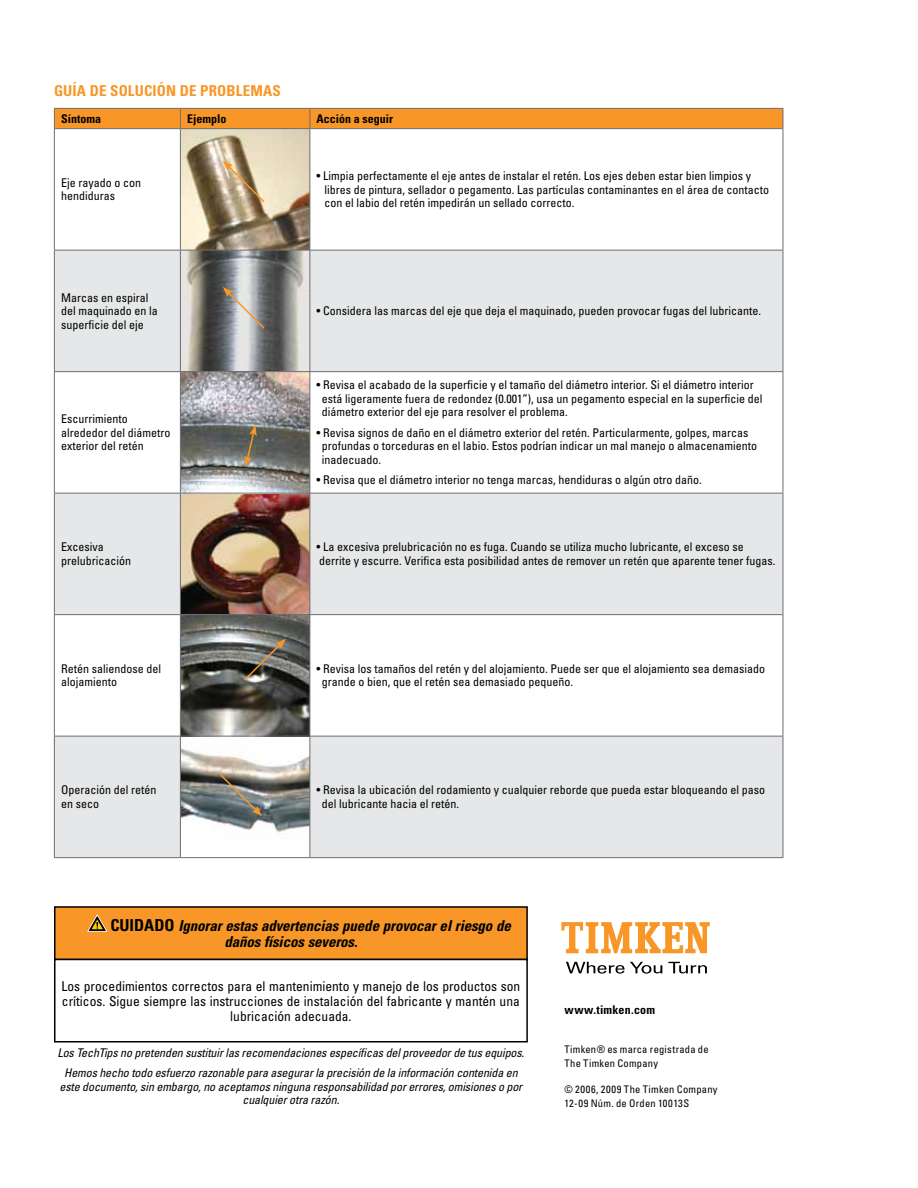
<style>
.page{position:relative;width:918px;height:1188px;background:#fff}
.page>*{position:absolute;margin:0;border:0;box-sizing:border-box;transform-origin:0 0}
.t1{font:700 condensed 16.5px "Univers LT Std";color:#000}
.t2{font:italic 700 condensed 15px/16.5px "Univers LT Std";letter-spacing:-.01em;color:#000}
.t3{font:700 condensed 15px "Univers LT Std";letter-spacing:.01em;color:#f89728}
.t4{font:condensed 13.5px/15px "Univers LT Std";color:#000;text-align:center}
.t5{font:condensed 12px/13.5px "Univers LT Std";color:#000}
.t6{font:italic condensed 12px/20.2px "Univers LT Std";letter-spacing:-.01em;color:#000;text-align:center}
.t7{font:700 condensed 12px "Univers LT Std";color:#000}
.t8{font:700 condensed 12px "Univers LT Std";letter-spacing:.02em;color:#000}
.t9{font:condensed 10.5px/13.5px "Univers LT Std";letter-spacing:.025em;color:#000}
</style>
<div class="page">
<svg style="left:55px;top:129px;width:728px;height:121px"></svg>
<svg style="left:55px;top:251px;width:728px;height:606px;fill:#e6e7e8"></svg>
<div style="left:54px;top:108px;width:730px;height:21px;background:#f89728"></div>
<hr style="left:54px;top:128px;width:126px;height:1px;background:#6d6e71">
<hr style="left:54px;top:129px;width:1px;height:121px;background:#6d6e71">
<hr style="left:180px;top:128px;width:130px;height:1px;background:#6d6e71">
<hr style="left:180px;top:129px;width:1px;height:121px;background:#6d6e71">
<hr style="left:310px;top:128px;width:473px;height:1px;background:#6d6e71">
<hr style="left:310px;top:129px;width:1px;height:121px;background:#6d6e71">
<hr style="left:783px;top:129px;width:1px;height:121px;background:#6d6e71">
<hr style="left:54px;top:250px;width:126px;height:1px;background:#6d6e71">
<hr style="left:54px;top:250px;width:1px;height:121px;background:#6d6e71">
<hr style="left:180px;top:250px;width:130px;height:1px;background:#6d6e71">
<hr style="left:180px;top:250px;width:1px;height:121px;background:#6d6e71">
<hr style="left:310px;top:250px;width:473px;height:1px;background:#6d6e71">
<hr style="left:310px;top:250px;width:1px;height:121px;background:#6d6e71">
<hr style="left:783px;top:250px;width:1px;height:121px;background:#6d6e71">
<hr style="left:54px;top:371px;width:126px;height:1px;background:#6d6e71">
<hr style="left:54px;top:372px;width:1px;height:121px;background:#6d6e71">
<hr style="left:180px;top:371px;width:130px;height:1px;background:#6d6e71">
<hr style="left:180px;top:372px;width:1px;height:121px;background:#6d6e71">
<hr style="left:310px;top:371px;width:473px;height:1px;background:#6d6e71">
<hr style="left:310px;top:372px;width:1px;height:121px;background:#6d6e71">
<hr style="left:783px;top:372px;width:1px;height:121px;background:#6d6e71">
<hr style="left:54px;top:493px;width:126px;height:1px;background:#6d6e71">
<hr style="left:54px;top:494px;width:1px;height:120px;background:#6d6e71">
<hr style="left:180px;top:493px;width:130px;height:1px;background:#6d6e71">
<hr style="left:180px;top:494px;width:1px;height:120px;background:#6d6e71">
<hr style="left:310px;top:493px;width:473px;height:1px;background:#6d6e71">
<hr style="left:310px;top:494px;width:1px;height:120px;background:#6d6e71">
<hr style="left:783px;top:494px;width:1px;height:120px;background:#6d6e71">
<hr style="left:54px;top:614px;width:126px;height:1px;background:#6d6e71">
<hr style="left:54px;top:615px;width:1px;height:121px;background:#6d6e71">
<hr style="left:180px;top:614px;width:130px;height:1px;background:#6d6e71">
<hr style="left:180px;top:615px;width:1px;height:121px;background:#6d6e71">
<hr style="left:310px;top:614px;width:473px;height:1px;background:#6d6e71">
<hr style="left:310px;top:615px;width:1px;height:121px;background:#6d6e71">
<hr style="left:783px;top:615px;width:1px;height:121px;background:#6d6e71">
<hr style="left:54px;top:736px;width:126px;height:1px;background:#6d6e71">
<hr style="left:54px;top:736px;width:1px;height:121px;background:#6d6e71">
<hr style="left:180px;top:736px;width:130px;height:1px;background:#6d6e71">
<hr style="left:180px;top:736px;width:1px;height:121px;background:#6d6e71">
<hr style="left:310px;top:736px;width:473px;height:1px;background:#6d6e71">
<hr style="left:310px;top:736px;width:1px;height:121px;background:#6d6e71">
<hr style="left:783px;top:736px;width:1px;height:121px;background:#6d6e71">
<hr style="left:54px;top:857px;width:126px;height:1px;background:#6d6e71">
<hr style="left:180px;top:857px;width:130px;height:1px;background:#6d6e71">
<hr style="left:310px;top:857px;width:473px;height:1px;background:#6d6e71">
<div style="left:55px;top:907px;width:472px;height:52px;background:#f89728"></div>
<div style="left:54px;top:959px;width:474px;height:83px;border:2px solid #000"></div>
<svg style="left:88px;top:915px;width:19px;height:17px"></svg>
<svg style="left:566px;top:962px;width:96px;height:12px"></svg>
<svg style="left:668px;top:962px;width:39px;height:11px"></svg>
<svg style="left:561px;top:922px;width:149px;height:31px"></svg>
<p class="t3" style="left:54px;top:82px;width:74px">GUÍA DE SOLUCIÓ</p>
<p class="t3" style="left:166px;top:82px;width:53px">N DE PROBLEMA</p>
<p class="t3" style="left:272px;top:82px;width:10px">S</p>
<p class="t7" style="left:61px;top:111px;width:42px">Síntoma</p>
<p class="t7" style="left:187px;top:111px;width:41px">Ejemplo</p>
<p class="t7" style="left:317px;top:111px;width:78px">Acción a seguir</p>
<p class="t5" style="left:61px;top:176px;width:81px">Eje rayado o con hendiduras</p>
<p class="t5" style="left:325px;top:169px;width:446px;text-indent:-8px">• Limpia perfectamente el eje antes de instalar el retén. Los ejes deben estar bien limpios y libres de pintura, sellador o pegamento. Las partículas contaminantes en el área de contacto con el labio del retén impedirán un sellado correcto.</p>
<p class="t5" style="left:61px;top:291px;width:98px">Marcas en espiral del maquinado en la superficie del eje</p>
<p class="t5" style="left:61px;top:412px;width:111px">Escurrimiento alrededor del diámetro exterior del retén</p>
<p class="t5" style="left:317px;top:304px;width:446px">• Considera las marcas del eje que deja el maquinado, pueden provocar fugas del lubricante.</p>
<p class="t5" style="left:322px;top:378px;width:442px;text-indent:-5px">• Revisa el acabado de la superficie y el tamaño del diámetro interior. Si el diámetro interior está ligeramente fuera de redondez (0.001”), usa un pegamento especial en la superficie del diámetro exterior del eje para resolver el problema.</p>
<p class="t5" style="left:322px;top:426px;width:437px;text-indent:-5px">• Revisa signos de daño en el diámetro exterior del retén. Particularmente, golpes, marcas profundas o torceduras en el labio. Estos podrían indicar un mal manejo o almacenamiento inadecuado.</p>
<p class="t5" style="left:317px;top:473px;width:387px">• Revisa que el diámetro interior no tenga marcas, hendiduras o algún otro daño.</p>
<p class="t5" style="left:61px;top:540px;width:71px">Excesiva prelubricación</p>
<p class="t5" style="left:317px;top:540px;width:460px">• La excesiva prelubricación no es fuga. Cuando se utiliza mucho lubricante, el exceso se derrite y escurre. Verifica esta posibilidad antes de remover un retén que aparente tener fugas.</p>
<p class="t5" style="left:61px;top:662px;width:101px">Retén saliendose del alojamiento</p>
<p class="t5" style="left:322px;top:662px;width:445px;text-indent:-5px">• Revisa los tamaños del retén y del alojamiento. Puede ser que el alojamiento sea demasiado grande o bien, que el retén sea demasiado pequeño.</p>
<p class="t5" style="left:61px;top:783px;width:97px">Operación del retén en seco</p>
<p class="t5" style="left:322px;top:783px;width:445px;text-indent:-5px">• Revisa la ubicación del rodamiento y cualquier reborde que pueda estar bloqueando el paso del lubricante hacia el retén.</p>
<h1 class="t1" style="left:110px;top:915px;width:10px">CUIDADO</h1>
<p class="t2" style="left:224px;top:917px;width:288px;text-indent:-46px">Ignorar estas advertencias puede provocar el riesgo de daños físicos severos.</p>
<p class="t4" style="left:62px;top:978px;width:460px">Los procedimientos correctos para el mantenimiento y manejo de los productos son críticos. Sigue siempre las instrucciones de instalación del fabricante y mantén una lubricación adecuada.</p>
<p class="t6" style="left:58px;top:1043px;width:468px">Los TechTips no pretenden sustituir las recomendaciones específicas del proveedor de tus equipos.<br>Hemos hecho todo esfuerzo razonable para asegurar la precisión de la información contenida en</p>
<p class="t6" style="left:60px;top:1080px;width:464px;line-height:13.5px">este documento, sin embargo, no aceptamos ninguna responsabilidad por errores, omisiones o por cualquier otra razón.</p>
<p class="t8" style="left:564px;top:1002px;width:92px">www.timken.com</p>
<p class="t9" style="left:564px;top:1042px;width:146px">Timken® es marca registrada de<br>The Timken Company</p>
<p class="t9" style="left:564px;top:1083px;width:155px">© 2006, 2009 The Timken Company<br>12-09 Núm. de Orden 10013S</p>
</div>
